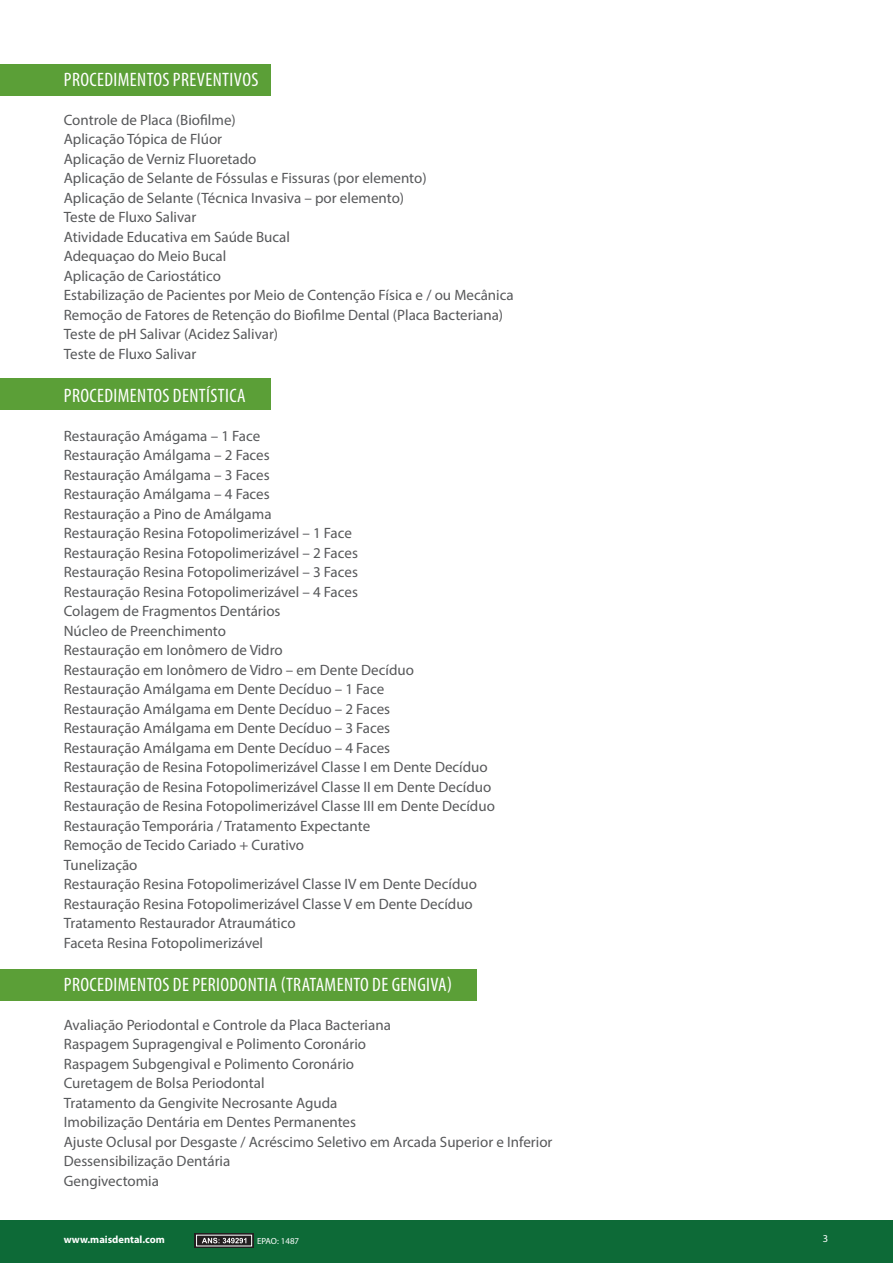
<style>
.page{position:relative;width:893px;height:1263px;background:#fff}
.page>*{position:absolute;margin:0;border:0;box-sizing:border-box;transform-origin:0 0}
.t1{font:condensed 19.5px "Myriad Pro";letter-spacing:.02em;color:#fff}
.t2{font:15px/19.5px "Myriad Pro";color:#57585a}
.t3{font:700 10.5px "Myriad Pro";color:#fff}
.t4{font:10.5px "Myriad Pro";color:#fff}
.t5{font:8.85px "Myriad Pro";color:#fff}
</style>
<div class="page">
<div style="left:0;top:1220px;width:893px;height:43px;background:#0d6a37"></div>
<svg style="left:195px;top:1233px;width:59px;height:15px"></svg>
<svg style="left:202px;top:1238px;width:44px;height:5px"></svg>
<div style="left:0;top:64px;width:270px;height:31px;background:#5b9f37"></div>
<div style="left:0;top:378px;width:270px;height:32px;background:#5b9f37"></div>
<div style="left:0;top:969px;width:476px;height:32px;background:#5b9f37"></div>
<h1 class="t1" style="left:64px;top:68px;width:196px">PROCEDIMENTOS PREVENTIVOS</h1>
<p class="t2" style="left:64px;top:110px;width:451px">Controle de Placa (Biofilme)<br>Aplicação Tópica de Flúor<br>Aplicação de Verniz Fluoretado<br>Aplicação de Selante de Fóssulas e Fissuras (por elemento)<br>Aplicação de Selante (Técnica Invasiva – por elemento)<br>Teste de Fluxo Salivar<br>Atividade Educativa em Saúde Bucal<br>Adequaçao do Meio Bucal<br>Aplicação de Cariostático<br>Estabilização de Pacientes por Meio de Contenção Física e / ou Mecânica Remoção de Fatores de Retenção do Biofilme Dental (Placa Bacteriana)<br>Teste de pH Salivar (Acidez Salivar)<br>Teste de Fluxo Salivar</p>
<h1 class="t1" style="left:64px;top:384px;width:183px">PROCEDIMENTOS DENTÍSTICA</h1>
<p class="t2" style="left:64px;top:426px;width:433px">Restauração Amágama – 1 Face<br>Restauração Amálgama – 2 Faces<br>Restauração Amálgama – 3 Faces<br>Restauração Amálgama – 4 Faces<br>Restauração a Pino de Amálgama<br>Restauração Resina Fotopolimerizável – 1 Face<br>Restauração Resina Fotopolimerizável – 2 Faces<br>Restauração Resina Fotopolimerizável – 3 Faces<br>Restauração Resina Fotopolimerizável – 4 Faces<br>Colagem de Fragmentos Dentários<br>Núcleo de Preenchimento<br>Restauração em Ionômero de Vidro<br>Restauração em Ionômero de Vidro – em Dente Decíduo<br>Restauração Amálgama em Dente Decíduo – 1 Face<br>Restauração Amálgama em Dente Decíduo – 2 Faces<br>Restauração Amálgama em Dente Decíduo – 3 Faces<br>Restauração Amálgama em Dente Decíduo – 4 Faces<br>Restauração de Resina Fotopolimerizável Classe I em Dente Decíduo Restauração de Resina Fotopolimerizável Classe II em Dente Decíduo Restauração de Resina Fotopolimerizável Classe III em Dente Decíduo Restauração Temporária / Tratamento Expectante<br>Remoção de Tecido Cariado + Curativo<br>Tunelização<br>Restauração Resina Fotopolimerizável Classe IV em Dente Decíduo Restauração Resina Fotopolimerizável Classe V em Dente Decíduo Tratamento Restaurador Atraumático<br>Faceta Resina Fotopolimerizável</p>
<h1 class="t1" style="left:64px;top:972px;width:390px">PROCEDIMENTOS DE PERIODONTIA (TRATAMENTO DE GENGIVA)</h1>
<p class="t2" style="left:64px;top:1015px;width:490px">Avaliação Periodontal e Controle da Placa Bacteriana<br>Raspagem Supragengival e Polimento Coronário<br>Raspagem Subgengival e Polimento Coronário<br>Curetagem de Bolsa Periodontal<br>Tratamento da Gengivite Necrosante Aguda<br>Imobilização Dentária em Dentes Permanentes<br>Ajuste Oclusal por Desgaste / Acréscimo Seletivo em Arcada Superior e Inferior Dessensibilização Dentária<br>Gengivectomia</p>
<p class="t3" style="left:64px;top:1234px;width:103px">www.maisdental.com</p>
<p class="t5" style="left:257px;top:1235px;width:43px">EPAO: 1487</p>
<p class="t4" style="left:823px;top:1232px;width:7px">3</p>
</div>
